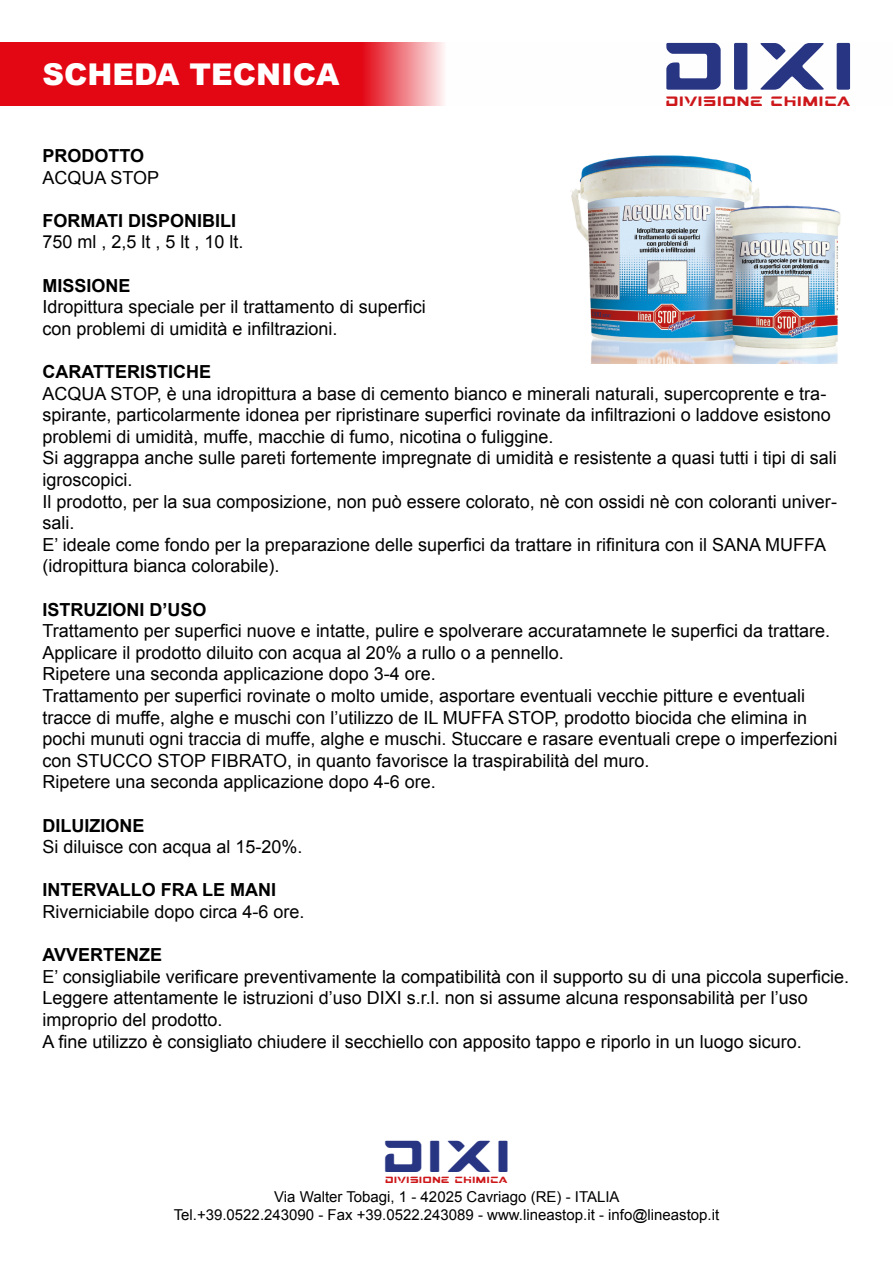
<style>
.page{position:relative;width:893px;height:1263px;background:#fff}
.page>*{position:absolute;margin:0;border:0;box-sizing:border-box;transform-origin:0 0}
.t1{font:66.75px "Technopollas";color:#283583}
.t2{font:44.4px "Technopollas";color:#283583}
.t3{font:900 30px "Arial";color:#fff}
.t4{font:18px/21.6px "Arial";color:#000}
.t5{font:700 18px "Arial";color:#000}
.t6{font:15px/18px "Arial";color:#000;text-align:center}
.t7{font:13.5px "Technopollas";color:#cd171a}
.t8{font:9px "Technopollas";color:#cd171a}
</style>
<div class="page">
<svg style="left:0;top:43px;width:444px;height:63px;background:#e51a26"></svg>
<img style="left:571px;top:155px;width:270px;height:209px">
<h3 class="t3" style="left:43px;top:53px;width:299px">SCHEDA TECNICA</h3>
<h1 class="t1" style="left:659px;top:43px;width:199px">DIXI</h1>
<p class="t7" style="left:665px;top:97px;width:187px">DIVISIONE CHIMICA</p>
<p class="t5" style="left:43px;top:144px;width:103px">PRODOTTO</p>
<p class="t4" style="left:43px;top:167px;width:118px">ACQUA STOP</p>
<p class="t5" style="left:43px;top:208px;width:195px">FORMATI DISPONIBILI</p>
<p class="t4" style="left:43px;top:231px;width:203px">750 ml , 2,5 lt , 5 lt , 10 lt.</p>
<p class="t5" style="left:43px;top:273px;width:90px">MISSIONE</p>
<p class="t4" style="left:43px;top:296px;width:385px">Idropittura speciale per il trattamento di superfici con problemi di umidità e infiltrazioni.</p>
<p class="t5" style="left:43px;top:360px;width:170px">CARATTERISTICHE</p>
<p class="t4" style="left:43px;top:383px;width:796px">ACQUA STOP, è una idropittura a base di cemento bianco e minerali naturali, supercoprente e tra&shy;spirante, particolarmente idonea per ripristinare superfici rovinate da infiltrazioni o laddove esistono problemi di umidità, muffe, macchie di fumo, nicotina o fuliggine.<br>Si aggrappa anche sulle pareti fortemente impregnate di umidità e resistente a quasi tutti i tipi di sali igroscopici.<br>Il prodotto, per la sua composizione, non può essere colorato, nè con ossidi nè con coloranti univer&shy;sali.<br>E’ ideale come fondo per la preparazione delle superfici da trattare in rifinitura con il SANA MUFFA (idropittura bianca colorabile).</p>
<p class="t5" style="left:43px;top:597px;width:166px">ISTRUZIONI D’USO</p>
<p class="t4" style="left:43px;top:620px;width:797px">Trattamento per superfici nuove e intatte, pulire e spolverare accuratamnete le superfici da trattare.<br>Applicare il prodotto diluito con acqua al 20% a rullo o a pennello.<br>Ripetere una seconda applicazione dopo 3-4 ore.<br>Trattamento per superfici rovinate o molto umide, asportare eventuali vecchie pitture e eventuali tracce di muffe, alghe e muschi con l’utilizzo de IL MUFFA STOP, prodotto biocida che elimina in pochi munuti ogni traccia di muffe, alghe e muschi. Stuccare e rasare eventuali crepe o imperfezioni con STUCCO STOP FIBRATO, in quanto favorisce la traspirabilità del muro.<br>Ripetere una seconda applicazione dopo 4-6 ore.</p>
<p class="t5" style="left:43px;top:813px;width:104px">DILUIZIONE</p>
<p class="t4" style="left:43px;top:836px;width:262px">Si diluisce con acqua al 15-20%.</p>
<p class="t5" style="left:43px;top:878px;width:235px">INTERVALLO FRA LE MANI</p>
<p class="t4" style="left:43px;top:901px;width:264px">Riverniciabile dopo circa 4-6 ore.</p>
<p class="t5" style="left:43px;top:943px;width:121px">AVVERTENZE</p>
<p class="t4" style="left:43px;top:966px;width:808px">E’ consigliabile verificare preventivamente la compatibilità con il supporto su di una piccola superficie.<br>Leggere attentamente le istruzioni d’uso DIXI s.r.l. non si assume alcuna responsabilità per l’uso improprio del prodotto.<br>A fine utilizzo è consigliato chiudere il secchiello con apposito tappo e riporlo in un luogo sicuro.</p>
<h2 class="t2" style="left:381px;top:1141px;width:133px">DIXI</h2>
<p class="t8" style="left:385px;top:1177px;width:124px">DIVISIONE CHIMICA</p>
<p class="t6" style="left:174px;top:1188px;width:547px">Via Walter Tobagi, 1 - 42025 Cavriago (RE) - ITALIA<br>Tel.+39.0522.243090 - Fax +39.0522.243089 - www.lineastop.it - info@lineastop.it</p>
</div>
